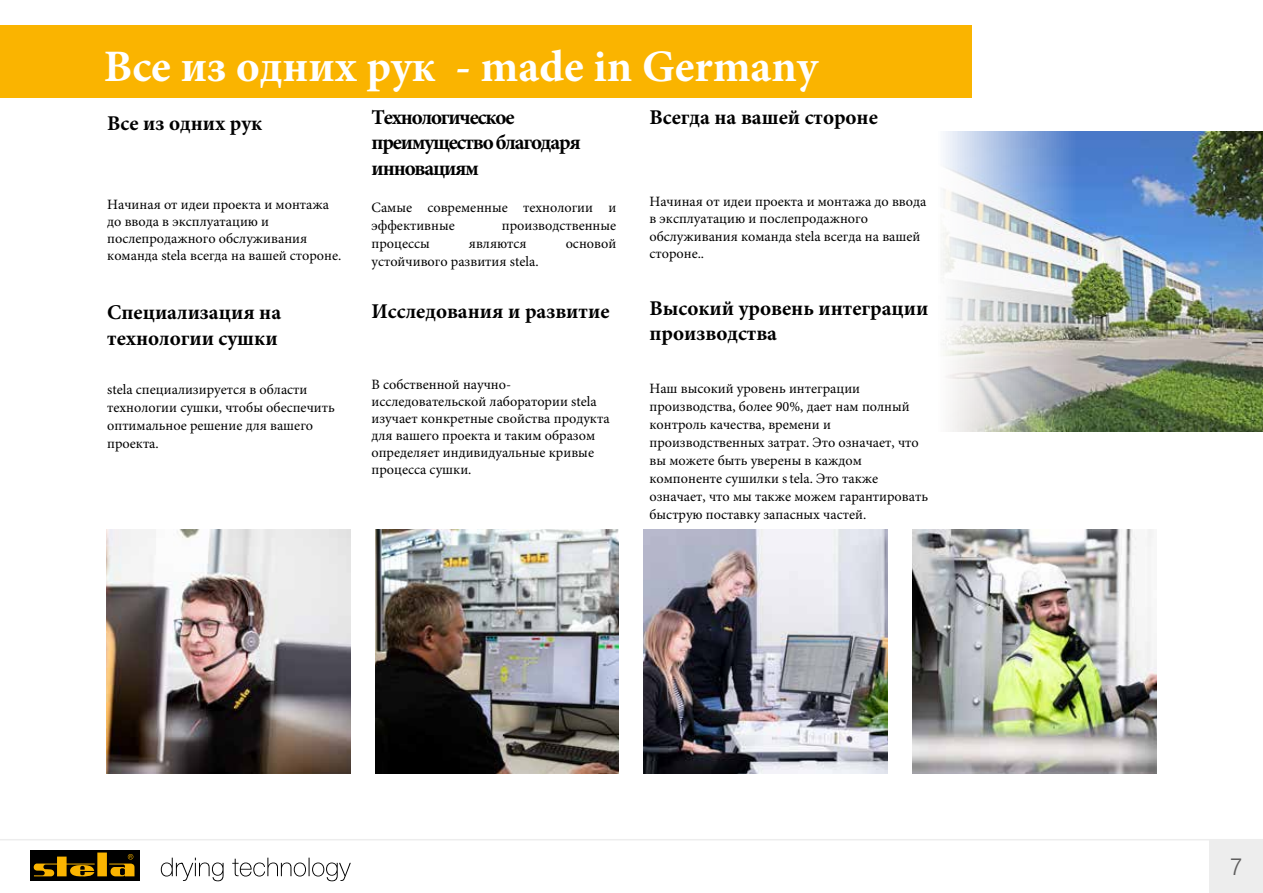
<style>
.page{position:relative;width:1263px;height:893px;background:#fff}
.page>*{position:absolute;margin:0;border:0;box-sizing:border-box;transform-origin:0 0}
.t1{font:700 45px "Minion Pro";color:#fff}
.t2{font:300 24px "Ubuntu";color:#5f5e5e}
.t3{font:700 21px/25.5px "Minion Pro";color:#000}
.t4{font:700 21px/25.3px "Minion Pro";letter-spacing:-.055em;color:#000}
.t5{font:14.25px/18px "Minion Pro";color:#000}
</style>
<div class="page">
<hr style="left:0;top:839px;width:1263px;height:1px;background:#ededed">
<div style="left:1209px;top:839px;width:54px;height:54px;background:#ededed"></div>
<div style="left:30px;top:850px;width:110px;height:30px;background:#000"></div>
<svg style="left:33px;top:852px;width:101px;height:25px"></svg>
<svg style="left:161px;top:858px;width:190px;height:23px"></svg>
<div style="left:0;top:26px;width:972px;height:72px;background:#fab400"></div>
<img style="left:943px;top:131px;width:320px;height:300px">
<img style="left:106px;top:530px;width:244px;height:243px">
<img style="left:375px;top:530px;width:244px;height:243px">
<img style="left:644px;top:530px;width:244px;height:243px">
<img style="left:913px;top:530px;width:244px;height:243px">
<h1 class="t1" style="left:104px;top:35px;width:716px">Все из одних рук - made in Germany</h1>
<h3 class="t4" style="left:371px;top:104px;width:211px">Технологическое преимущество благодаря инновациям</h3>
<p class="t5" style="left:371px;top:198px;width:246px">Самые современные технологии и эффективные</p>
<h3 class="t3" style="left:649px;top:105px;width:230px">Всегда на вашей стороне</h3>
<h3 class="t3" style="left:107px;top:110px;width:157px">Все из одних рук</h3>
<p class="t5" style="left:649px;top:193px;width:278px;line-height:17.5px">Начиная от идеи проекта и монтажа до ввода в эксплуатацию и послепродажного обслуживания команда stela всегда на вашей стороне..</p>
<h3 class="t3" style="left:649px;top:295px;width:280px">Высокий уровень интеграции производства</h3>
<p class="t5" style="left:649px;top:380px;width:280px">Наш высокий уровень интеграции производства, более 90%, дает нам полный контроль качества, времени и производственных затрат. Это означает, что вы можете быть уверены в каждом компоненте сушилки stela. Это также означает, что мы также можем гарантировать быструю поставку запасных частей.</p>
<p class="t5" style="left:107px;top:196px;width:236px;line-height:17.1px">Начиная от идеи проекта и монтажа до ввода в эксплуатацию и послепродажного обслуживания команда stela всегда на вашей стороне.</p>
<p class="t5" style="left:502px;top:217px;width:116px">производственные</p>
<p class="t5" style="left:371px;top:235px;width:60px">процессы</p>
<p class="t5" style="left:469px;top:235px;width:59px">являются</p>
<p class="t5" style="left:566px;top:235px;width:52px">основой</p>
<p class="t5" style="left:371px;top:253px;width:169px">устойчивого развития stela.</p>
<h3 class="t3" style="left:371px;top:298px;width:240px">Исследования и развитие</h3>
<h3 class="t3" style="left:107px;top:300px;width:176px">Специализация на технологии сушки</h3>
<p class="t5" style="left:107px;top:380px;width:229px">stela специализируется в области технологии сушки, чтобы обеспечить оптимальное решение для вашего проекта.</p>
<p class="t5" style="left:371px;top:375px;width:240px;line-height:17.1px">В собственной научно&shy;исследовательской лаборатории stela изучает конкретные свойства продукта для вашего проекта и таким образом определяет индивидуальные кривые процесса сушки.</p>
<h2 class="t2" style="left:1229px;top:852px;width:15px">7</h2>
</div>
